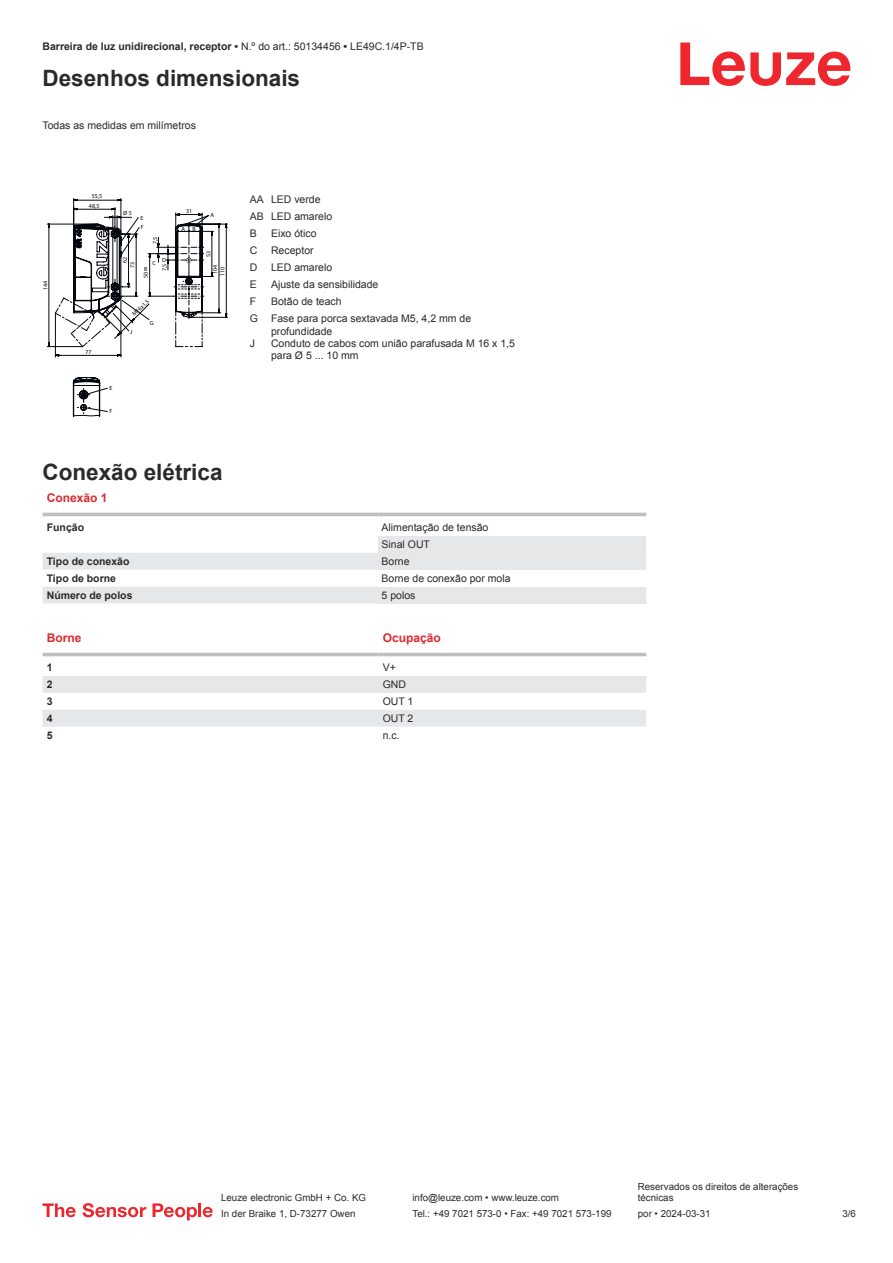
<style>
.page{position:relative;width:893px;height:1263px;background:#fff}
.page>*{position:absolute;margin:0;border:0;box-sizing:border-box;transform-origin:0 0}
.t1{font:700 22.5px "Arial";color:#2b292a}
.t2{font:700 12px "Arial";color:#db2a30}
.t3{font:10.5px/17px "Arial";color:#2b292a}
.t4{font:700 10.5px "Arial";color:#2b292a}
.t5{font:9.75px/11.7px "Arial";color:#2b292a}
.t6{font:6px/9.4px "Myriad Pro";color:#03080e;text-align:center}
.s1{font-weight:400}
</style>
<div class="page">
<svg style="left:680px;top:43px;width:170px;height:43px"></svg>
<svg style="left:43px;top:512px;width:603px;height:5px"></svg>
<svg style="left:43px;top:553px;width:335px;height:50px"></svg>
<hr style="left:43px;top:513px;width:335px;height:3px;background:#bdbfc1">
<hr style="left:378px;top:513px;width:268px;height:3px;background:#bdbfc1">
<div style="left:378px;top:536px;width:268px;height:17px;background:#e6e7e9"></div>
<div style="left:378px;top:553px;width:268px;height:17px;background:#e6e7e9"></div>
<div style="left:378px;top:586px;width:268px;height:17px;background:#e6e7e9"></div>
<svg style="left:43px;top:652px;width:603px;height:5px"></svg>
<svg style="left:43px;top:676px;width:603px;height:51px"></svg>
<hr style="left:43px;top:653px;width:335px;height:3px;background:#bdbfc1">
<hr style="left:378px;top:653px;width:268px;height:3px;background:#bdbfc1">
<svg style="left:43px;top:1203px;width:33px;height:14px"></svg>
<svg style="left:83px;top:1203px;width:63px;height:14px"></svg>
<svg style="left:153px;top:1203px;width:44px;height:17px"></svg>
<hr style="left:198px;top:1203px;width:3px;height:14px;background:#ed272d">
<svg style="left:203px;top:1207px;width:10px;height:10px"></svg>
<svg style="left:47px;top:198px;width:181px;height:218px"></svg>
<p class="t4" style="left:43px;top:43px;width:383px">Barreira de luz unidirecional, receptor • <span class="s1">N.º do art.: 50134456</span> • <span class="s1">LE49C.1/4P-TB</span></p>
<h1 class="t1" style="left:43px;top:70px;width:259px">Desenhos dimensionais</h1>
<p class="t3" style="left:43px;top:117px;width:155px">Todas as medidas em milímetros</p>
<p class="t6" style="left:41px;top:290px;width:11px;rotate:-90deg">144</p>
<p class="t6" style="left:89px;top:192px;width:15px">55,5<br>48,5</p>
<p class="t6" style="left:85px;top:347px;width:8px">77</p>
<p class="t6" style="left:123px;top:209px;width:10px">Ø 5</p>
<p class="t6" style="left:186px;top:207px;width:8px">31</p>
<p class="t6" style="left:140px;top:213px;width:4px">E</p>
<p class="t6" style="left:182px;top:224px;width:16px">A B</p>
<p class="t6" style="left:141px;top:223px;width:4px">F</p>
<p class="t6" style="left:151px;top:244px;width:9px;rotate:-90deg">7,5</p>
<p class="t6" style="left:152px;top:257px;width:15px">C D</p>
<p class="t6" style="left:121px;top:268px;width:13px;line-height:7.8px;text-align:left;text-indent:5px;rotate:-90deg">62<br>73</p>
<p class="t6" style="left:130px;top:312px;width:23px;rotate:-44deg">M16x1,5</p>
<p class="t6" style="left:160px;top:271px;width:9px;rotate:-90deg">7,5</p>
<p class="t6" style="left:144px;top:264px;width:5px">B</p>
<p class="t6" style="left:141px;top:278px;width:8px;rotate:-90deg">50</p>
<p class="t6" style="left:130px;top:327px;width:4px">J</p>
<p class="t6" style="left:150px;top:318px;width:5px">G</p>
<p class="t6" style="left:211px;top:211px;width:5px">A</p>
<p class="t6" style="left:204px;top:257px;width:8px;rotate:-90deg">53</p>
<p class="t6" style="left:212px;top:276px;width:13px;line-height:7.4px;rotate:-90deg">104<br>110</p>
<p class="t6" style="left:109px;top:384px;width:4px">E</p>
<p class="t6" style="left:109px;top:407px;width:4px">F</p>
<p class="t3" style="left:250px;top:192px;width:84px">AA LED verde<br>AB LED amarelo<br>B</p>
<p class="t3" style="left:271px;top:226px;width:47px">Eixo ótico</p>
<p class="t3" style="left:250px;top:243px;width:9px">C</p>
<p class="t3" style="left:271px;top:243px;width:44px">Receptor</p>
<p class="t3" style="left:250px;top:260px;width:9px">D</p>
<p class="t3" style="left:271px;top:260px;width:63px">LED amarelo</p>
<p class="t3" style="left:250px;top:277px;width:9px">E</p>
<p class="t3" style="left:271px;top:277px;width:109px">Ajuste da sensibilidade</p>
<p class="t3" style="left:250px;top:294px;width:8px">F</p>
<p class="t3" style="left:250px;top:294px;width:223px;text-indent:21px">Botão de teach<br>G Fase para porca sextavada M5, 4,2 mm de</p>
<p class="t3" style="left:271px;top:323px;width:63px">profundidade</p>
<p class="t3" style="left:250px;top:335px;width:7px">J</p>
<p class="t3" style="left:271px;top:337px;width:245px;line-height:12.6px">Conduto de cabos com união parafusada M 16 x 1,5 para Ø 5 ... 10 mm</p>
<h1 class="t1" style="left:43px;top:463px;width:182px">Conexão elétrica</h1>
<p class="t2" style="left:47px;top:493px;width:62px">Conexão 1</p>
<p class="t4" style="left:47px;top:523px;width:39px">Função</p>
<p class="t3" style="left:382px;top:520px;width:108px">Alimentação de tensão<br>Sinal OUT</p>
<p class="t4" style="left:47px;top:557px;width:84px">Tipo de conexão</p>
<p class="t3" style="left:382px;top:554px;width:30px">Borne</p>
<p class="t4" style="left:47px;top:574px;width:71px">Tipo de borne</p>
<p class="t3" style="left:382px;top:571px;width:130px">Borne de conexão por mola</p>
<p class="t4" style="left:47px;top:591px;width:87px">Número de polos</p>
<p class="t3" style="left:382px;top:587px;width:35px">5 polos</p>
<p class="t2" style="left:47px;top:633px;width:36px">Borne</p>
<p class="t2" style="left:383px;top:633px;width:60px">Ocupação</p>
<p class="t4" style="left:47px;top:663px;width:7px">1</p>
<p class="t3" style="left:383px;top:660px;width:15px">V+</p>
<p class="t4" style="left:47px;top:680px;width:7px">2</p>
<p class="t3" style="left:383px;top:677px;width:25px">GND</p>
<p class="t4" style="left:47px;top:697px;width:7px">3</p>
<p class="t3" style="left:383px;top:694px;width:32px">OUT 1</p>
<p class="t4" style="left:47px;top:714px;width:7px">4</p>
<p class="t3" style="left:383px;top:711px;width:32px">OUT 2</p>
<p class="t4" style="left:47px;top:731px;width:7px">5</p>
<p class="t3" style="left:383px;top:727px;width:18px">n.c.</p>
<p class="t5" style="left:221px;top:1193px;width:146px">Leuze electronic GmbH + Co. KG</p>
<p class="t5" style="left:412px;top:1193px;width:148px">info@leuze.com • www.leuze.com</p>
<p class="t5" style="left:638px;top:1181px;width:162px">Reservados os direitos de alterações técnicas</p>
<p class="t5" style="left:221px;top:1208px;width:136px">In der Braike 1, D-73277 Owen</p>
<p class="t5" style="left:412px;top:1208px;width:201px">Tel.: +49 7021 573-0 • Fax: +49 7021 573-199</p>
<p class="t5" style="left:638px;top:1208px;width:74px">por • 2024-03-31</p>
<p class="t5" style="left:842px;top:1209px;width:15px">3 /6</p>
</div>
